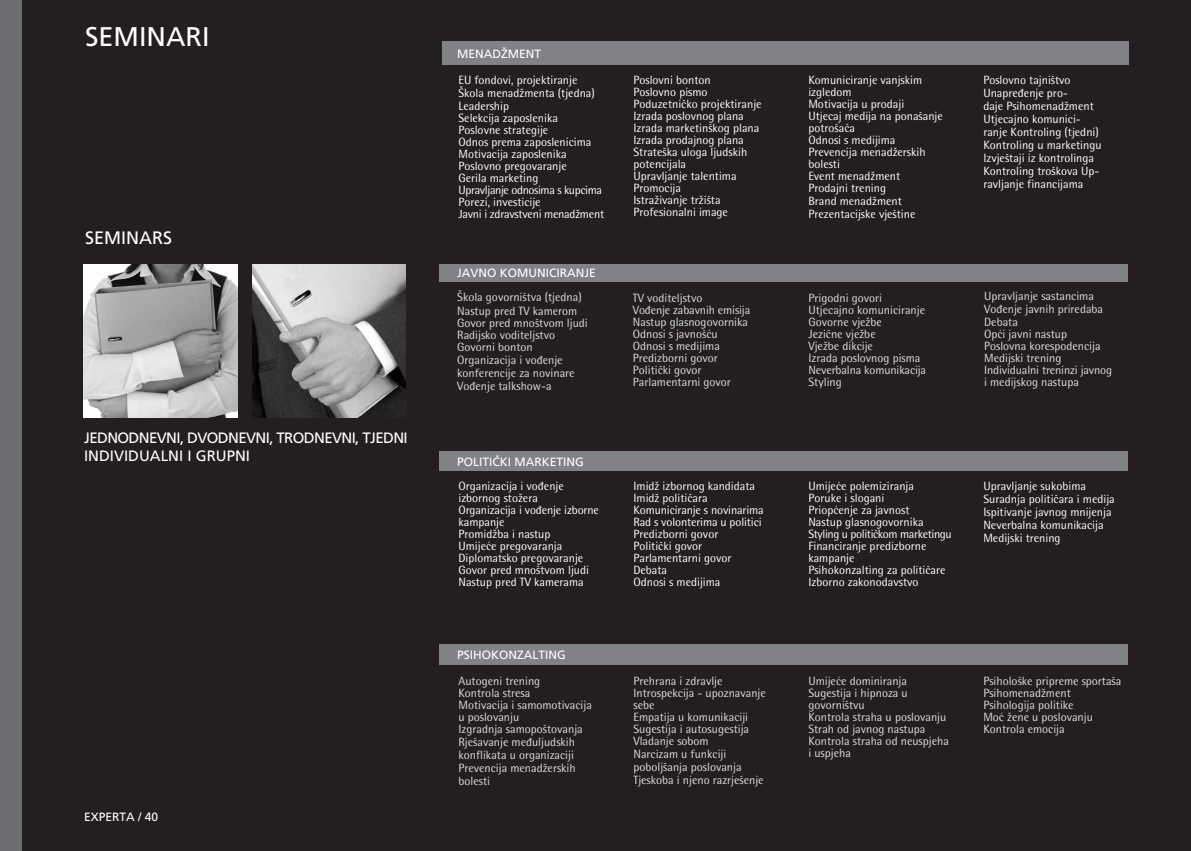
<style>
.page{position:relative;width:1191px;height:851px;background:#fff}
.page>*{position:absolute;margin:0;border:0;box-sizing:border-box;transform-origin:0 0}
.t1{font:27px "Frutiger Roman";color:#fff}
.t2{font:18px "Frutiger Roman";color:#fff}
.t3{font:15px/18px "Frutiger Roman";letter-spacing:-.04em;color:#fff}
.t4{font:12px/12px "Rotis Semi Sans";color:#fff}
.t5{font:12px/12px "Rotis Semi Sans";color:#dcdddf}
.t6{font:12px "Frutiger Roman";color:#fff}
</style>
<div class="page">
<div style="left:0;top:0;width:1191px;height:850px;background:#231f20"></div>
<div style="left:0;top:0;width:21px;height:850px;background:#6c6d70"></div>
<div style="left:442px;top:42px;width:686px;height:23px;background:#808285"></div>
<div style="left:440px;top:264px;width:688px;height:18px;background:#808285"></div>
<div style="left:440px;top:451px;width:688px;height:20px;background:#808285"></div>
<div style="left:440px;top:644px;width:688px;height:20px;background:#808285"></div>
<img style="left:252px;top:264px;width:154px;height:154px">
<img style="left:84px;top:264px;width:153px;height:154px">
<h1 class="t1" style="left:85px;top:21px;width:126px">SEMINARI</h1>
<h2 class="t2" style="left:85px;top:227px;width:88px">SEMINARS</h2>
<p class="t3" style="left:84px;top:428px;width:325px">JEDNODNEVNI, DVODNEVNI, TRODNEVNI, TJEDNI<br>INDIVIDUALNI I GRUPNI</p>
<p class="t6" style="left:84px;top:809px;width:76px">EXPERTA / 40</p>
<p class="t6" style="left:457px;top:47px;width:85px">MENADÆMENT</p>
<p class="t4" style="left:458px;top:74px;width:147px">EU fondovi, projektiranje<br>Škola menadžmenta (tjedna)<br>Leadership<br>Selekcija zaposlenika<br>Poslovne strategije<br>Odnos prema zaposlenicima<br>Motivacija zaposlenika<br>Poslovno pregovaranje<br>Gerila marketing<br>Upravljanje odnosima s kupcima<br>Porezi, investicije<br>Javni i zdravstveni menadžment</p>
<p class="t4" style="left:633px;top:74px;width:130px">Poslovni bonton<br>Poslovno pismo<br>Poduzetničko projektiranje<br>Izrada poslovnog plana<br>Izrada marketinškog plana<br>Izrada prodajnog plana<br>Strateška uloga ljudskih potencijala<br>Upravljanje talentima<br>Promocija<br>Istraživanje tržišta<br>Profesionalni image</p>
<p class="t4" style="left:808px;top:74px;width:136px">Komuniciranje vanjskim izgledom<br>Motivacija u prodaji<br>Utjecaj medija na ponašanje potrošača<br>Odnosi s medijima<br>Prevencija menadžerskih bolesti<br>Event menadžment<br>Prodajni trening<br>Brand menadžment<br>Prezentacijske vještine</p>
<p class="t4" style="left:983px;top:73px;width:120px;line-height:13px">Poslovno tajništvo<br>Unapređenje pro-<br>daje Psihomenadžment<br>Utjecajno komunici&shy;ranje Kontroling (tjedni)<br>Kontroling u marketingu<br>Izvještaji iz kontrolinga<br>Kontroling troškova Up&shy;ravljanje financijama</p>
<p class="t6" style="left:457px;top:266px;width:140px">JAVNO KOMUNICIRANJE</p>
<p class="t5" style="left:457px;top:291px;width:132px;line-height:12.6px">Škola govorništva (tjedna)<br>Nastup pred TV kamerom<br>Govor pred mnoštvom ljudi<br>Radijsko voditeljstvo<br>Govorni bonton<br>Organizacija i vođenje konferencije za novinare<br>Vođenje talkshow-a</p>
<p class="t5" style="left:633px;top:291px;width:119px">TV voditeljstvo<br>Vođenje zabavnih emisija<br>Nastup glasnogovornika<br>Odnosi s javnošću<br>Odnosi s medijima<br>Predizborni govor<br>Politički govor<br>Parlamentarni govor</p>
<p class="t5" style="left:808px;top:291px;width:119px">Prigodni govori<br>Utjecajno komuniciranje<br>Govorne vježbe<br>Jezične vježbe<br>Vježbe dikcije<br>Izrada poslovnog pisma<br>Neverbalna komunikacija<br>Styling</p>
<p class="t5" style="left:984px;top:289px;width:129px">Upravljanje sastancima<br>Vođenje javnih priredaba<br>Debata<br>Opći javni nastup<br>Poslovna korespodencija<br>Medijski trening<br>Individualni treninzi javnog i medijskog nastupa</p>
<p class="t6" style="left:457px;top:454px;width:128px">POLITI»KI MARKETING</p>
<p class="t4" style="left:458px;top:479px;width:142px">Organizacija i vođenje izbornog stožera<br>Organizacija i vođenje izborne kampanje<br>Promidžba i nastup<br>Umijeće pregovaranja<br>Diplomatsko pregovaranje<br>Govor pred mnoštvom ljudi<br>Nastup pred TV kamerama</p>
<p class="t4" style="left:633px;top:479px;width:132px">Imidž izbornog kandidata<br>Imidž političara<br>Komuniciranje s novinarima<br>Rad s volonterima u politici<br>Predizborni govor<br>Politički govor<br>Parlamentarni govor<br>Debata<br>Odnosi s medijima</p>
<p class="t4" style="left:808px;top:479px;width:145px">Umijeće polemiziranja<br>Poruke i slogani<br>Priopćenje za javnost<br>Nastup glasnogovornika<br>Styling u političkom marketingu<br>Financiranje predizborne kampanje<br>Psihokonzalting za političare<br>Izborno zakonodavstvo</p>
<p class="t4" style="left:983px;top:479px;width:133px;line-height:13px">Upravljanje sukobima<br>Suradnja političara i medija<br>Ispitivanje javnog mnijenja<br>Neverbalna komunikacija<br>Medijski trening</p>
<p class="t6" style="left:457px;top:647px;width:110px">PSIHOKONZALTING</p>
<p class="t5" style="left:458px;top:674px;width:135px;line-height:12.5px">Autogeni trening<br>Kontrola stresa<br>Motivacija i samomotivacija u poslovanju<br>Izgradnja samopoštovanja<br>Rješavanje međuljudskih konflikata u organizaciji<br>Prevencija menadžerskih bolesti</p>
<p class="t5" style="left:633px;top:674px;width:134px;line-height:12.5px">Prehrana i zdravlje<br>Introspekcija - upoznavanje sebe<br>Empatija u komunikaciji<br>Sugestija i autosugestija<br>Vladanje sobom<br>Narcizam u funkciji poboljšanja poslovanja<br>Tjeskoba i njeno razrješenje</p>
<p class="t5" style="left:808px;top:674px;width:142px">Umijeće dominiranja<br>Sugestija i hipnoza u govorništvu<br>Kontrola straha u poslovanju<br>Strah od javnog nastupa<br>Kontrola straha od neuspjeha i uspjeha</p>
<p class="t5" style="left:983px;top:674px;width:139px">Psihološke pripreme sportaša<br>Psihomenadžment<br>Psihologija politike<br>Moć žene u poslovanju<br>Kontrola emocija</p>
</div>
